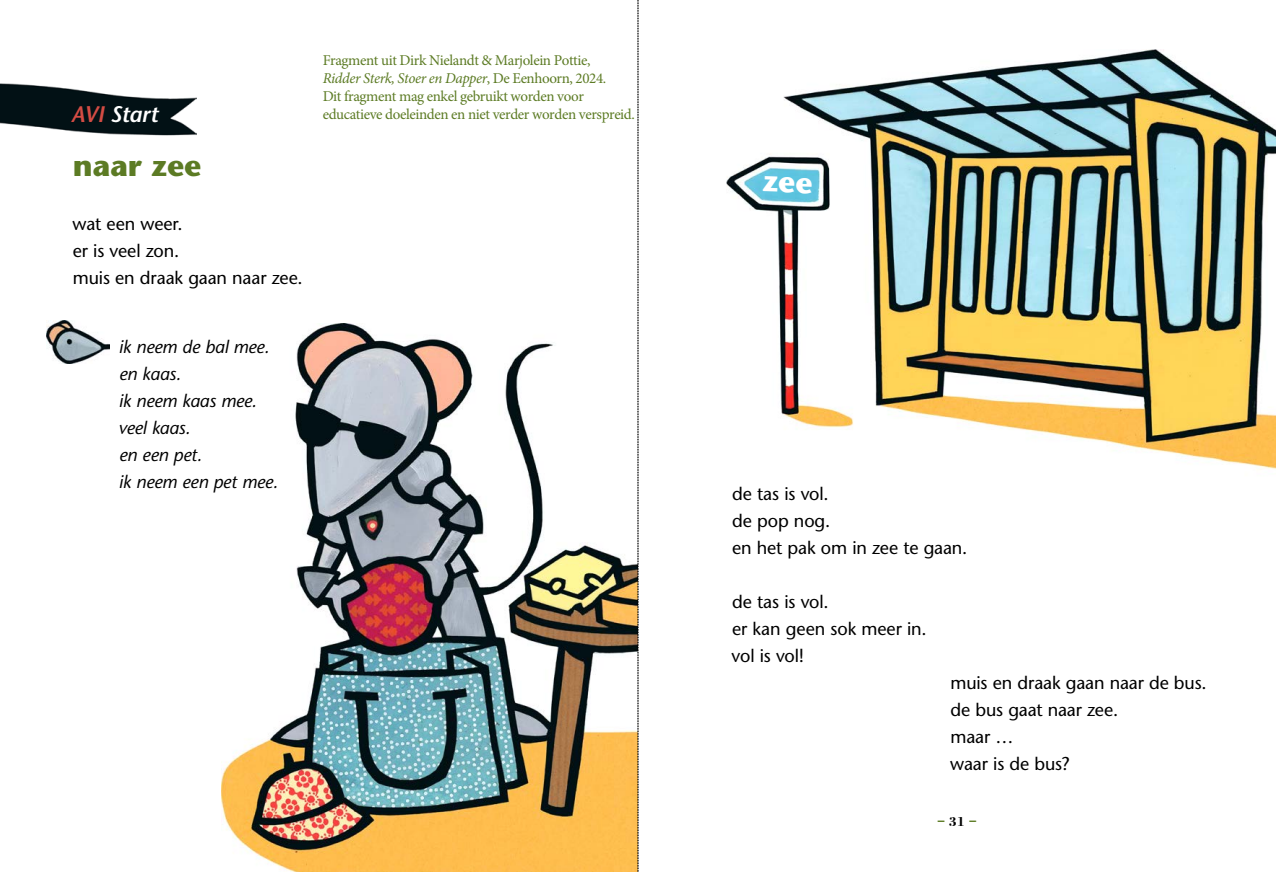
<style>
.page{position:relative;width:1276px;height:872px;background:#fff}
.page>*{position:absolute;margin:0;border:0;box-sizing:border-box;transform-origin:0 0}
.t1{font:700 30px "Stone Sans Std";letter-spacing:-.005em;color:#5c7b24}
.t2{font:italic 600 22.5px "Stone Sans Std";letter-spacing:-.015em;color:#fff}
.t3{font:500 18px/27px "Stone Sans Std";letter-spacing:-.005em;color:#000}
.t4{font:italic 500 18px/27px "Stone Sans Std";letter-spacing:-.01em;color:#000}
.t5{font:15px/18px "Minion Pro";letter-spacing:-.025em;color:#5c7b24}
.t6{font:700 13.5px "Bodoni Std";color:#5c7b24}
.s1{color:#d44c44}
.s2{font-style:italic}
.s3{color:#000}
</style>
<div class="page">
<img style="left:222px;top:323px;width:415px;height:549px">
<img style="left:726px;top:50px;width:550px;height:419px">
<img style="left:0;top:83px;width:196px;height:53px">
<img style="left:46px;top:320px;width:64px;height:43px">
<svg style="left:637px;top:0;width:2px;height:872px;background:#95918a"></svg>
<svg style="left:763px;top:176px;width:49px;height:17px"></svg>
<p class="t2" style="left:71px;top:100px;width:89px"><span class="s1">AVI</span> Start</p>
<h1 class="t1" style="left:73px;top:147px;width:130px">naar zee</h1>
<p class="t3" style="left:73px;top:210px;width:232px">wat een weer.<br>er is veel zon.<br>muis en draak gaan naar zee.</p>
<p class="t4" style="left:119px;top:333px;width:161px">ik neem de bal mee. en kaas.<br>ik neem kaas mee. veel kaas.<br>en een pet.<br>ik neem een pet mee.</p>
<p class="t5" style="left:323px;top:52px;width:314px">Fragment uit Dirk Nielandt &amp; Marjolein Pottie,<br><span class="s2">Ridder Sterk, Stoer en Dapper</span>, De Eenhoorn, 2024.<br>Dit fragment mag enkel gebruikt worden voor educatieve doeleinden en niet verder worden verspreid.</p>
<p class="t3" style="left:732px;top:480px;width:237px">de tas is vol.<br>de pop nog.<br>en het pak om in zee te gaan.</p>
<p class="t3" style="left:731px;top:588px;width:197px">de tas is vol.<br>er kan geen sok meer in. vol is vol!</p>
<p class="t3" style="left:950px;top:669px;width:258px">muis en draak gaan naar de bus. de bus gaat naar zee.<br>maar …<br>waar is de bus?</p>
<p class="t6" style="left:938px;top:811px;width:40px">– <span class="s3">31</span> –</p>
</div>
